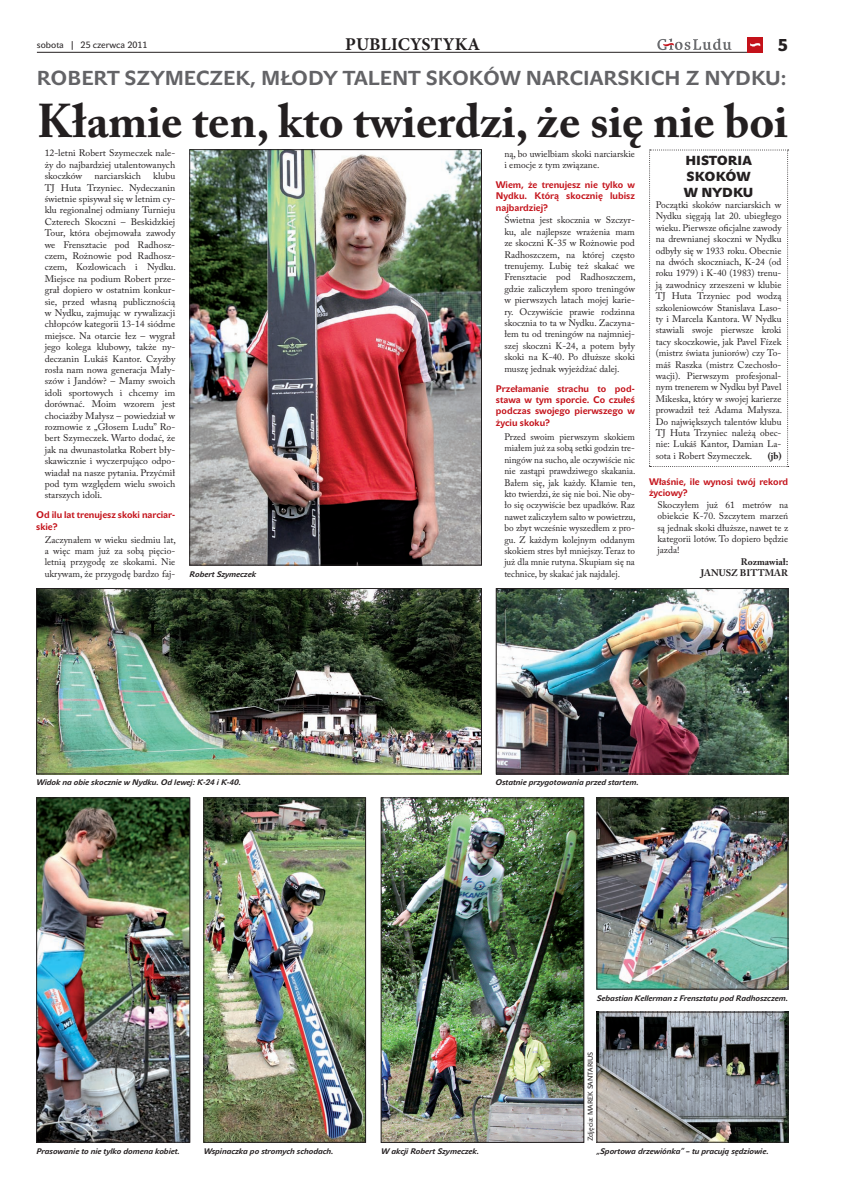
<style>
.page{position:relative;width:842px;height:1191px;background:#fff}
.page>*{position:absolute;margin:0;border:0;box-sizing:border-box;transform-origin:0 0}
.t1{font:700 47px "Adobe Caslon Pro";color:#231f20}
.t2{font:700 20px "John Sans Text Pro";color:#636366}
.t3{font:700 18px "Minion Pro";letter-spacing:.01em;color:#231f20}
.t4{font:17px "John Sans Black Pro";color:#231f20}
.t5{font:13px/15.6px "John Sans Black Pro";color:#231f20}
.t6{font:9.5px/11.4px "Adobe Caslon Pro";color:#231f20;text-align:justify}
.t7{font:700 9.5px/11.4px "John Sans Text Pro";color:#c4121a;text-align:justify}
.t8{font:700 9.5px "Adobe Caslon Pro";color:#231f20}
.t9{font:9px "John Sans Text Pro";color:#231f20}
.t10{font:italic 700 8px "John Sans Text Pro";color:#231f20}
.t11{font:7px "John Sans Text Pro";color:#231f20}
</style>
<div class="page">
<hr style="left:37px;top:52px;width:726px;height:1px;background:#231f20">
<div style="left:747px;top:37px;width:16px;height:15px;background:#c4121a"></div>
<svg style="left:750px;top:43px;width:10px;height:4px"></svg>
<svg style="left:657px;top:38px;width:75px;height:12px"></svg>
<img style="left:189px;top:149px;width:293px;height:416px">
<img style="left:36px;top:588px;width:446px;height:186px">
<img style="left:496px;top:588px;width:292px;height:186px">
<img style="left:206px;top:800px;width:158px;height:340px">
<div style="left:204px;top:798px;width:162px;height:344px;border:1px solid #231f20"></div>
<img style="left:383px;top:800px;width:199px;height:341px">
<div style="left:381px;top:798px;width:203px;height:345px;border:1px solid #231f20"></div>
<img style="left:599px;top:1014px;width:187px;height:126px">
<div style="left:597px;top:1012px;width:191px;height:130px;border:1px solid #231f20"></div>
<img style="left:599px;top:800px;width:187px;height:187px">
<div style="left:597px;top:798px;width:191px;height:191px;border:1px solid #231f20"></div>
<img style="left:39px;top:800px;width:149px;height:340px">
<div style="left:37px;top:798px;width:153px;height:344px;border:1px solid #231f20"></div>
<svg style="left:649px;top:149px;width:140px;height:318px"></svg>
<p class="t3" style="left:345px;top:33px;width:136px">PUBLICYSTYKA</p>
<p class="t9" style="left:37px;top:41px;width:112px">sobota | 25 czerwca 2011</p>
<p class="t4" style="left:778px;top:39px;width:12px">5</p>
<p class="t2" style="left:37px;top:67px;width:751px">ROBERT SZYMECZEK, MŁODY TALENT SKOKÓW NARCIARSKICH Z NYDKU:</p>
<p class="t1" style="left:37px;top:93px;width:753px">Kłamie ten, kto twierdzi, że się nie boi</p>
<p class="t6" style="left:45px;top:149px;width:132px">12-letni Robert Szymeczek nale&shy;ży do najbardziej utalentowanych skoczków</p>
<p class="t6" style="left:504px;top:149px;width:132px">ną, bo uwielbiam skoki narciarskie i emocje z tym związane.</p>
<p class="t7" style="left:496px;top:179px;width:141px">Wiem, że trenujesz nie tylko w Nydku. Którą skocznię lubisz najbardziej?</p>
<p class="t6" style="left:504px;top:215px;width:133px">Świetna jest skocznia w Szczyr&shy;ku, ale najlepsze wrażenia mam ze skoczni K-35 w Rożnowie pod Radhoszczem, na której często trenujemy. Lubię też skakać we Frensztacie pod Radhoszczem, gdzie zaliczyłem sporo treningów w pierwszych latach mojej karie&shy;ry. Oczywiście prawie rodzinna skocznia to ta w Nydku. Zaczyna&shy;łem tu od treningów na najmniej&shy;szej skoczni K-24, a potem były skoki na K-40. Po dłuższe skoki muszę jednak wyjeżdżać dalej.</p>
<p class="t7" style="left:496px;top:383px;width:141px">Przełamanie strachu to pod&shy;stawa w tym sporcie. Co czułeś podczas swojego pierwszego w życiu skoku?</p>
<p class="t6" style="left:504px;top:432px;width:133px">Przed swoim pierwszym skokiem miałem już za sobą setki godzin tre&shy;ningów na sucho, ale oczywiście nic nie zastąpi prawdziwego skakania.<br>Bałem się, jak każdy. Kłamie ten, kto twierdzi, że się nie boi. Nie oby&shy;ło się oczywiście bez upadków. Raz nawet zaliczyłem salto w powietrzu, bo zbyt wcześnie wyszedłem z pro&shy;gu. Z każdym kolejnym oddanym skokiem stres był mniejszy. Teraz to już dla mnie rutyna. Skupiam się na technice, by skakać jak najdalej.</p>
<p class="t5" style="left:684px;top:155px;width:71px">HISTORIA<br>SKOKÓW<br>W NYDKU</p>
<p class="t6" style="left:656px;top:200px;width:128px">Początki skoków narciarskich w Nydku sięgają lat 20. ubiegłego wieku. Pierwsze oficjalne zawody na drewnianej skoczni w Nydku odbyły się w 1933 roku. Obecnie na dwóch skoczniach, K-24 (od roku 1979) i K-40 (1983) trenu&shy;ją zawodnicy zrzeszeni w klubie TJ Huta Trzyniec pod wodzą szkoleniowców Stanislava Laso&shy;ty i Marcela Kantora. W Nydku stawiali swoje pierwsze kroki tacy skoczkowie, jak Pavel Fízek (mistrz świata juniorów) czy To&shy;máš Raszka (mistrz Czechosło&shy;wacji). Pierwszym profesjonal&shy;nym trenerem w Nydku był Pavel Mikeska, który w swojej karierze prowadził też Adama Małysza.<br>Do największych talentów klubu TJ Huta Trzyniec należą obec&shy;nie: Lukáš Kantor, Damian La&shy;sota i Robert Szymeczek.</p>
<p class="t6" style="left:45px;top:171px;width:133px;text-indent:109px">klubu TJ Huta Trzyniec. Nydeczanin świetnie spisywał się w letnim cy&shy;klu regionalnej odmiany Turnieju Czterech Skoczni – Beskidzkiej Tour, która obejmowała zawody we Frensztacie pod Radhosz&shy;czem, Rożnowie pod Radhosz&shy;czem, Kozlowicach i Nydku.<br>Miejsce na podium Robert prze&shy;grał dopiero w ostatnim konkur&shy;sie, przed własną publicznością w Nydku, zajmując w rywalizacji chłopców kategorii 13-14 siódme miejsce. Na otarcie łez – wygrał jego kolega klubowy, także ny&shy;deczanin Lukáš Kantor. Czyżby rosła nam nowa generacja Mały&shy;szów i Jandów? – Mamy swoich idoli sportowych i chcemy im dorównać. Moim wzorem jest chociażby Małysz – powiedział w rozmowie z „Głosem Ludu” Ro&shy;bert Szymeczek. Warto dodać, że jak na dwunastolatka Robert bły&shy;skawicznie i wyczerpująco odpo&shy;wiadał na nasze pytania. Przyćmił pod tym względem wielu swoich starszych idoli.</p>
<p class="t7" style="left:36px;top:509px;width:141px">Od ilu lat trenujesz skoki narciar&shy;skie?</p>
<p class="t6" style="left:45px;top:535px;width:133px">Zaczynałem w wieku siedmiu lat, a więc mam już za sobą pięcio&shy;letnią przygodę ze skokami. Nie ukrywam, że przygodę bardzo faj-</p>
<p class="t6" style="left:94px;top:171px;width:48px">narciarskich</p>
<p class="t8" style="left:768px;top:450px;width:15px">(jb)</p>
<p class="t7" style="left:649px;top:476px;width:141px">Właśnie, ile wynosi twój rekord</p>
<p class="t7" style="left:649px;top:487px;width:40px">życiowy?</p>
<p class="t6" style="left:658px;top:500px;width:132px">Skoczyłem już 61 metrów na</p>
<p class="t6" style="left:658px;top:511px;width:132px">obiekcie K-70. Szczytem marzeń</p>
<p class="t6" style="left:658px;top:523px;width:132px">są jednak skoki dłuższe, nawet te z</p>
<p class="t6" style="left:658px;top:534px;width:132px">kategorii lotów. To dopiero będzie</p>
<p class="t6" style="left:658px;top:545px;width:24px">jazda!</p>
<p class="t8" style="left:741px;top:556px;width:49px">Rozmawiał:</p>
<p class="t8" style="left:701px;top:567px;width:89px">JANUSZ BITTMAR</p>
<p class="t10" style="left:190px;top:571px;width:68px">Robert Szymeczek</p>
<p class="t10" style="left:37px;top:780px;width:206px">Widok na obie skocznie w Nydku. Od lewej: K-24 i K-40.</p>
<p class="t10" style="left:495px;top:780px;width:145px">Ostatnie przygotowania przed startem.</p>
<p class="t10" style="left:597px;top:995px;width:193px">Sebastian Kellerman z Frensztatu pod Radhoszczem.</p>
<p class="t10" style="left:37px;top:1148px;width:145px">Prasowanie to nie tylko domena kobiet.</p>
<p class="t11" style="left:588px;top:1141px;width:91px;rotate:-90deg">Zdjęcia: MAREK SANTARIUS</p>
<p class="t10" style="left:204px;top:1148px;width:131px">Wspinaczka po stromych schodach.</p>
<p class="t10" style="left:381px;top:1148px;width:100px">W akcji Robert Szymeczek.</p>
<p class="t10" style="left:597px;top:1148px;width:174px">„Sportowa drzewiónka” – tu pracują sędziowie.</p>
</div>
